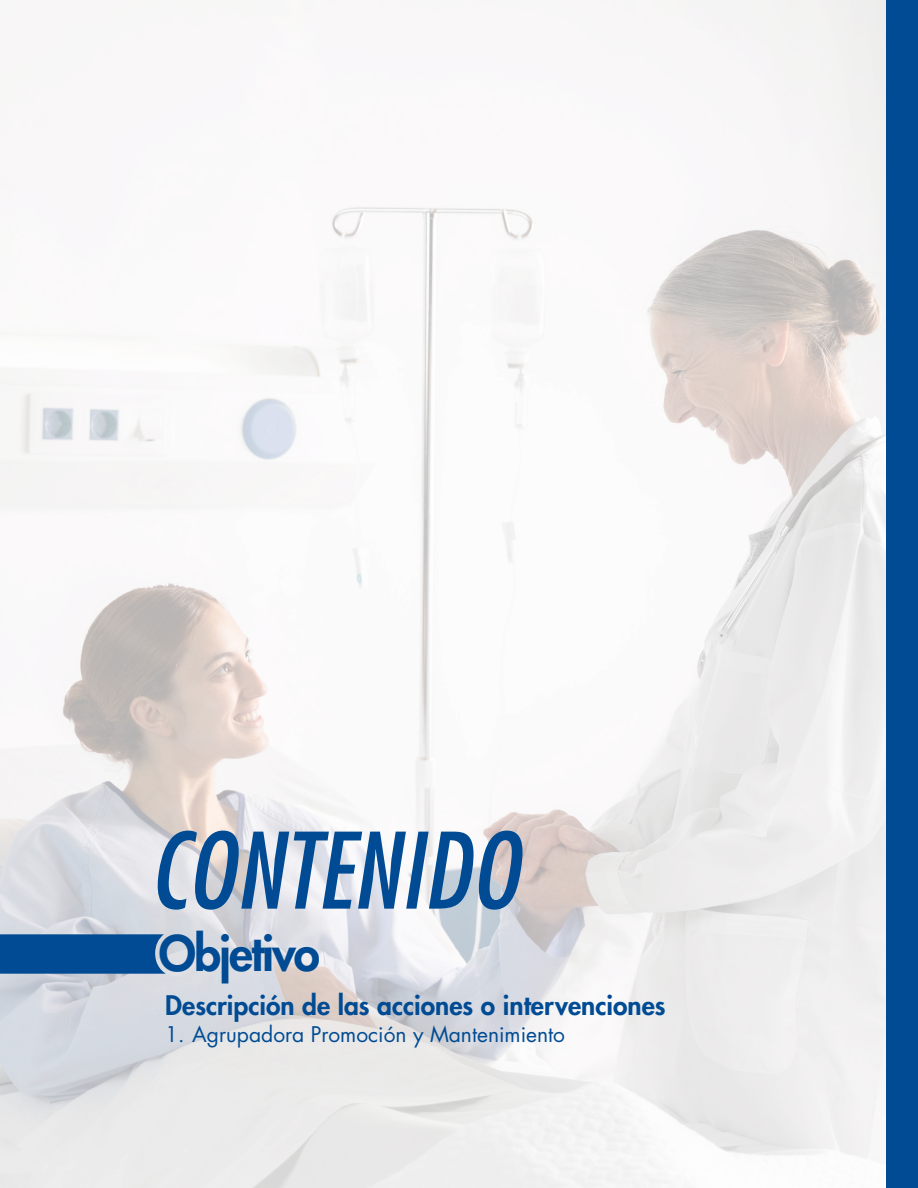
<style>
.page{position:relative;width:918px;height:1188px;background:#fff}
.page>*{position:absolute;margin:0;border:0;box-sizing:border-box;transform-origin:0 0}
.t1{font:italic condensed 102.15px "Futura Std";color:#004b93}
.t2{font:800 47.55px "Futura Std";letter-spacing:-.04em;color:#004b93}
.t3{font:800 26.25px "Futura Std";color:#004b93}
.t4{font:21px "Futura Std";color:#004b93}
</style>
<div class="page">
<img style="left:0;top:0;width:886px;height:1188px">
<svg style="left:0;top:934px;width:166px;height:40px;background:#0d5397"></svg>
<div style="left:886px;top:0;width:32px;height:1188px;background:#004b93"></div>
<h1 class="t1" style="left:149px;top:810px;width:372px">CONTENIDO</h1>
<h2 class="t2" style="left:159px;top:924px;width:163px">Objetivo</h2>
<p class="t3" style="left:165px;top:989px;width:502px">Descripción de las acciones o intervenciones</p>
<p class="t4" style="left:165px;top:1021px;width:401px">1. Agrupadora Promoción y Mantenimiento</p>
</div>
